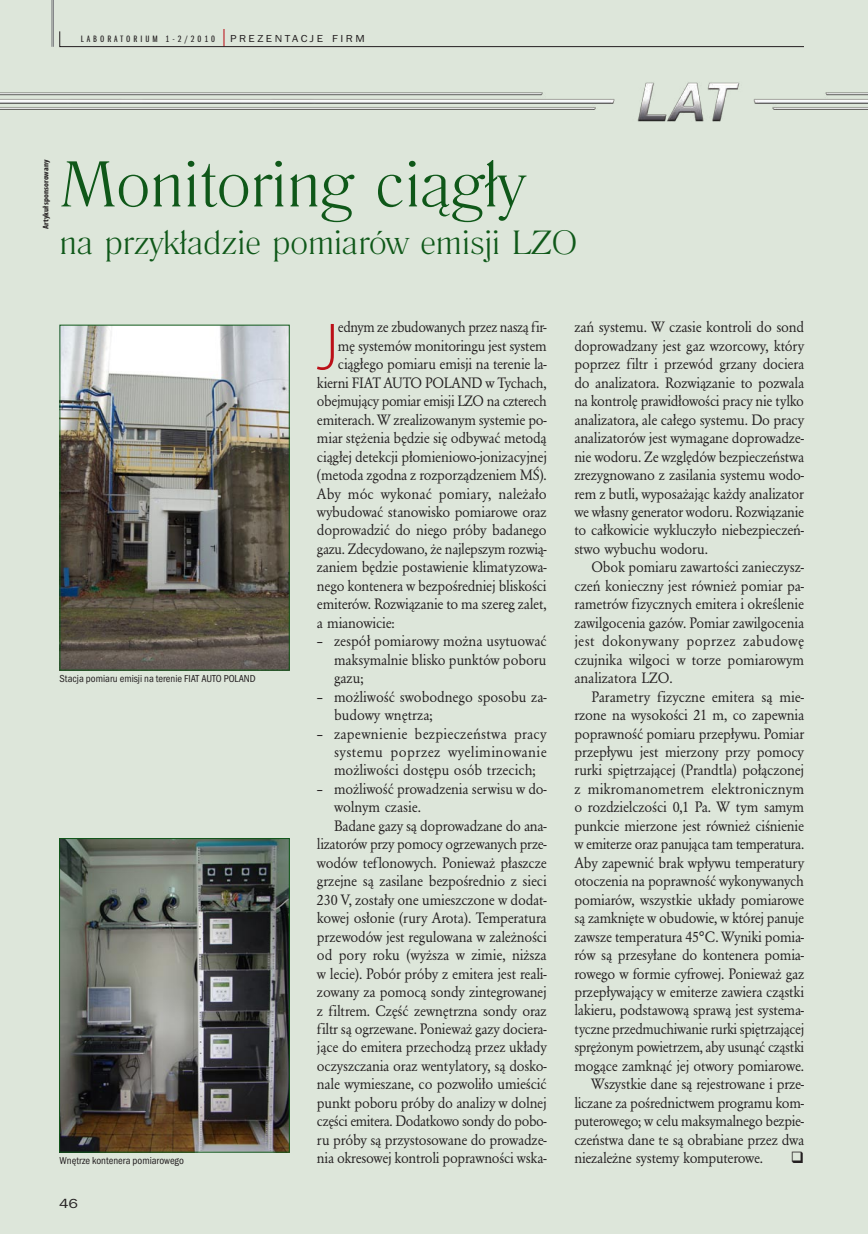
<style>
.page{position:relative;width:868px;height:1234px;background:#fff}
.page>*{position:absolute;margin:0;border:0;box-sizing:border-box;transform-origin:0 0}
.t1{font:300 67.5px "Romana TCE";color:#0f5819;scale:1.11 1}
.t2{font:300 67.2px "Myriad Pro";color:#bb1018;scale:.95 1}
.t3{font:300 35.1px "Romana TCE";color:#0f5819;scale:1.11 1}
.t4{font:15.75px/18.5px "URW Garamond TCE";letter-spacing:-.01em;color:#231f20;text-align:justify;scale:.95 1}
.t5{font:15.75px/18.5px "URW Garamond TCE";letter-spacing:-.01em;color:#231f20;text-align:justify;scale:.94 1}
.t6{font:15.75px "URW Garamond TCE";letter-spacing:-.01em;color:#231f20;scale:.93 1}
.t7{font:15.75px/18.5px "URW Garamond TCE";letter-spacing:-.01em;color:#231f20;text-align:justify;scale:.96 1}
.t8{font:15.75px "URW Garamond TCE";letter-spacing:-.01em;color:#231f20;scale:.92 1}
.t9{font:15.75px "URW Garamond TCE";letter-spacing:.015em;color:#231f20;scale:.96 1}
.t10{font:13.5px "Franklin Got URWTCE Boo";color:#231f20;scale:1.2 1}
.t11{font:10.5px "Franklin Got URWTCE Boo Con";color:#231f20}
.t12{font:9.6px "Franklin Got URWDCE Boo Ext Com";letter-spacing:.245em;color:#231f20;scale:1.25 1}
.t13{font:700 condensed 8.1px "Myriad Pro";color:#231f20;scale:1.11 1}
.s1{font-family:"Franklin Got URWTCE Boo";font-size:21px;color:#bb1018}
.s2{font-family:"Franklin Got URWTCE Boo";font-size:10.5px}
</style>
<div class="page">
<div style="left:0;top:0;width:867px;height:1233px;background:#dde6da"></div>
<hr style="left:53px;top:0;width:1px;height:47px;background:#808285">
<hr style="left:51px;top:0;width:1px;height:47px;background:#808285">
<svg style="left:59px;top:31px;width:745px;height:16px"></svg>
<img style="left:0;top:82px;width:867px;height:40px">
<img style="left:62px;top:327px;width:225px;height:341px">
<div style="left:60px;top:325px;width:229px;height:345px;border:1px solid #0f5819"></div>
<img style="left:61px;top:840px;width:226px;height:310px">
<div style="left:59px;top:838px;width:230px;height:314px;border:1px solid #0f5819"></div>
<p class="t12" style="left:81px;top:33px;width:228px">LABORATORIUM 1-2/2010 <span class="s1">|</span> <span class="s2">PREZENTACJE FIRM</span></p>
<p class="t13" style="left:41px;top:229px;width:64px;rotate:-90deg">Artykuł sponsorowany</p>
<h1 class="t1" style="left:60px;top:149px;width:420px">Monitoring ciągły</h1>
<h3 class="t3" style="left:60px;top:225px;width:468px">na przykładzie pomiarów emisji LZO</h3>
<p class="t11" style="left:60px;top:672px;width:198px">Stacja pomiaru emisji na terenie FIAT AUTO POLAND</p>
<p class="t11" style="left:60px;top:1154px;width:126px">Wnętrze kontenera pomiarowego</p>
<p class="t10" style="left:59px;top:1196px;width:17px">46</p>
<h2 class="t2" style="left:316px;top:310px;width:25px">J</h2>
<p class="t8" style="left:338px;top:318px;width:228px">ednym ze zbudowanych przez naszą fir-</p>
<p class="t5" style="left:338px;top:336px;width:223px">mę systemów monitoringu jest system</p>
<p class="t4" style="left:338px;top:355px;width:221px">ciągłego pomiaru emisji na terenie la-</p>
<p class="t5" style="left:317px;top:373px;width:246px">kierni FIAT AUTO POLAND w Tychach,</p>
<p class="t6" style="left:317px;top:392px;width:248px">obejmujący pomiar emisji LZO na czterech</p>
<p class="t5" style="left:317px;top:410px;width:246px">emiterach. W zrealizowanym systemie po-</p>
<p class="t4" style="left:317px;top:428px;width:243px">miar stężenia będzie się odbywać metodą</p>
<p class="t4" style="left:317px;top:447px;width:243px">ciągłej detekcji płomieniowo-jonizacyjnej</p>
<p class="t4" style="left:317px;top:465px;width:243px">(metoda zgodna z rozporządzeniem MŚ).</p>
<p class="t7" style="left:317px;top:484px;width:241px">Aby móc wykonać pomiary, należało</p>
<p class="t4" style="left:317px;top:502px;width:243px">wybudować stanowisko pomiarowe oraz</p>
<p class="t4" style="left:317px;top:521px;width:243px">doprowadzić do niego próby badanego</p>
<p class="t6" style="left:317px;top:539px;width:248px">gazu. Zdecydowano, że najlepszym rozwią-</p>
<p class="t4" style="left:317px;top:558px;width:243px">zaniem będzie postawienie klimatyzowa-</p>
<p class="t4" style="left:317px;top:576px;width:243px">nego kontenera w bezpośredniej bliskości</p>
<p class="t4" style="left:317px;top:594px;width:243px">emiterów. Rozwiązanie to ma szereg zalet,</p>
<p class="t4" style="left:317px;top:613px;width:83px">a mianowicie:</p>
<p class="t4" style="left:334px;top:631px;width:225px;text-indent:-17px">– zespół pomiarowy można usytuować maksymalnie blisko punktów poboru gazu;</p>
<p class="t4" style="left:334px;top:687px;width:225px;text-indent:-17px">– możliwość swobodnego sposobu za&shy;budowy wnętrza;</p>
<p class="t7" style="left:334px;top:724px;width:223px;text-indent:-17px">– zapewnienie bezpieczeństwa pracy systemu poprzez wyeliminowanie możliwości dostępu osób trzecich;</p>
<p class="t5" style="left:317px;top:779px;width:246px">– możliwość prowadzenia serwisu w do-</p>
<p class="t4" style="left:334px;top:797px;width:93px">wolnym czasie.</p>
<p class="t4" style="left:334px;top:816px;width:225px">Badane gazy są doprowadzane do ana-</p>
<p class="t5" style="left:317px;top:834px;width:246px">lizatorów przy pomocy ogrzewanych prze-</p>
<p class="t4" style="left:317px;top:853px;width:243px">wodów teflonowych. Ponieważ płaszcze</p>
<p class="t4" style="left:317px;top:871px;width:243px">grzejne są zasilane bezpośrednio z sieci</p>
<p class="t4" style="left:317px;top:890px;width:243px">230 V, zostały one umieszczone w dodat-</p>
<p class="t4" style="left:317px;top:908px;width:243px">kowej osłonie (rury Arota). Temperatura</p>
<p class="t4" style="left:317px;top:927px;width:243px">przewodów jest regulowana w zależności</p>
<p class="t4" style="left:317px;top:945px;width:243px">od pory roku (wyższa w zimie, niższa</p>
<p class="t4" style="left:317px;top:963px;width:243px">w lecie). Pobór próby z emitera jest reali-</p>
<p class="t4" style="left:317px;top:982px;width:243px">zowany za pomocą sondy zintegrowanej</p>
<p class="t4" style="left:317px;top:1000px;width:243px">z filtrem. Część zewnętrzna sondy oraz</p>
<p class="t5" style="left:317px;top:1019px;width:246px">filtr są ogrzewane. Ponieważ gazy dociera-</p>
<p class="t4" style="left:317px;top:1037px;width:243px">jące do emitera przechodzą przez układy</p>
<p class="t4" style="left:317px;top:1056px;width:243px">oczyszczania oraz wentylatory, są dosko-</p>
<p class="t4" style="left:317px;top:1074px;width:243px">nale wymieszane, co pozwoliło umieścić</p>
<p class="t4" style="left:317px;top:1093px;width:243px">punkt poboru próby do analizy w dolnej</p>
<p class="t6" style="left:317px;top:1111px;width:248px">części emitera. Dodatkowo sondy do pobo-</p>
<p class="t4" style="left:317px;top:1129px;width:243px">ru próby są przystosowane do prowadze-</p>
<p class="t5" style="left:317px;top:1148px;width:246px">nia okresowej kontroli poprawności wska-</p>
<p class="t4" style="left:574px;top:318px;width:243px">zań systemu. W czasie kontroli do sond doprowadzany jest gaz wzorcowy, który poprzez filtr i przewód grzany dociera do analizatora. Rozwiązanie to pozwala na kontrolę prawidłowości pracy nie tylko analizatora, ale całego systemu. Do pracy analizatorów jest wymagane doprowadze&shy;nie wodoru. Ze względów bezpieczeństwa zrezygnowano z zasilania systemu wodo&shy;rem z butli, wyposażając każdy analizator we własny generator wodoru. Rozwiązanie to całkowicie wykluczyło niebezpieczeń&shy;stwo wybuchu wodoru.</p>
<p class="t5" style="left:574px;top:558px;width:246px;text-indent:17px">Obok pomiaru zawartości zanieczysz&shy;czeń konieczny jest również pomiar pa&shy;rametrów fizycznych emitera i określenie zawilgocenia gazów. Pomiar zawilgocenia jest dokonywany poprzez zabudowę czujnika wilgoci w torze pomiarowym analizatora LZO.</p>
<p class="t4" style="left:591px;top:687px;width:225px">Parametry fizyczne emitera są mie-</p>
<p class="t4" style="left:574px;top:705px;width:243px">rzone na wysokości 21 m, co zapewnia</p>
<p class="t4" style="left:574px;top:724px;width:243px">poprawność pomiaru przepływu. Pomiar</p>
<p class="t4" style="left:574px;top:742px;width:243px">przepływu jest mierzony przy pomocy</p>
<p class="t4" style="left:574px;top:760px;width:243px">rurki spiętrzającej (Prandtla) połączonej</p>
<p class="t9" style="left:574px;top:779px;width:241px">z mikromanometrem elektronicznym</p>
<p class="t4" style="left:574px;top:797px;width:243px">o rozdzielczości 0,1 Pa. W tym samym</p>
<p class="t4" style="left:574px;top:816px;width:243px">punkcie mierzone jest również ciśnienie</p>
<p class="t6" style="left:574px;top:834px;width:248px">w emiterze oraz panująca tam temperatura.</p>
<p class="t4" style="left:574px;top:853px;width:243px">Aby zapewnić brak wpływu temperatury</p>
<p class="t4" style="left:574px;top:871px;width:243px">otoczenia na poprawność wykonywanych</p>
<p class="t4" style="left:574px;top:890px;width:243px">pomiarów, wszystkie układy pomiarowe</p>
<p class="t5" style="left:574px;top:908px;width:246px">są zamknięte w obudowie, w której panuje</p>
<p class="t4" style="left:574px;top:927px;width:243px">zawsze temperatura 45°C. Wyniki pomia-</p>
<p class="t4" style="left:574px;top:945px;width:243px">rów są przesyłane do kontenera pomia-</p>
<p class="t4" style="left:574px;top:963px;width:243px">rowego w formie cyfrowej. Ponieważ gaz</p>
<p class="t4" style="left:574px;top:982px;width:243px">przepływający w emiterze zawiera cząstki</p>
<p class="t4" style="left:574px;top:1000px;width:243px">lakieru, podstawową sprawą jest systema-</p>
<p class="t6" style="left:574px;top:1019px;width:249px">tyczne przedmuchiwanie rurki spiętrzającej</p>
<p class="t6" style="left:574px;top:1037px;width:248px">sprężonym powietrzem, aby usunąć cząstki</p>
<p class="t4" style="left:574px;top:1056px;width:243px">mogące zamknąć jej otwory pomiarowe.</p>
<p class="t4" style="left:591px;top:1074px;width:225px">Wszystkie dane są rejestrowane i prze-</p>
<p class="t4" style="left:574px;top:1093px;width:243px">liczane za pośrednictwem programu kom-</p>
<p class="t5" style="left:574px;top:1111px;width:246px">puterowego; w celu maksymalnego bezpie-</p>
<p class="t4" style="left:574px;top:1129px;width:243px">czeństwa dane te są obrabiane przez dwa</p>
<p class="t4" style="left:574px;top:1148px;width:200px">niezależne systemy komputerowe.</p>
</div>
